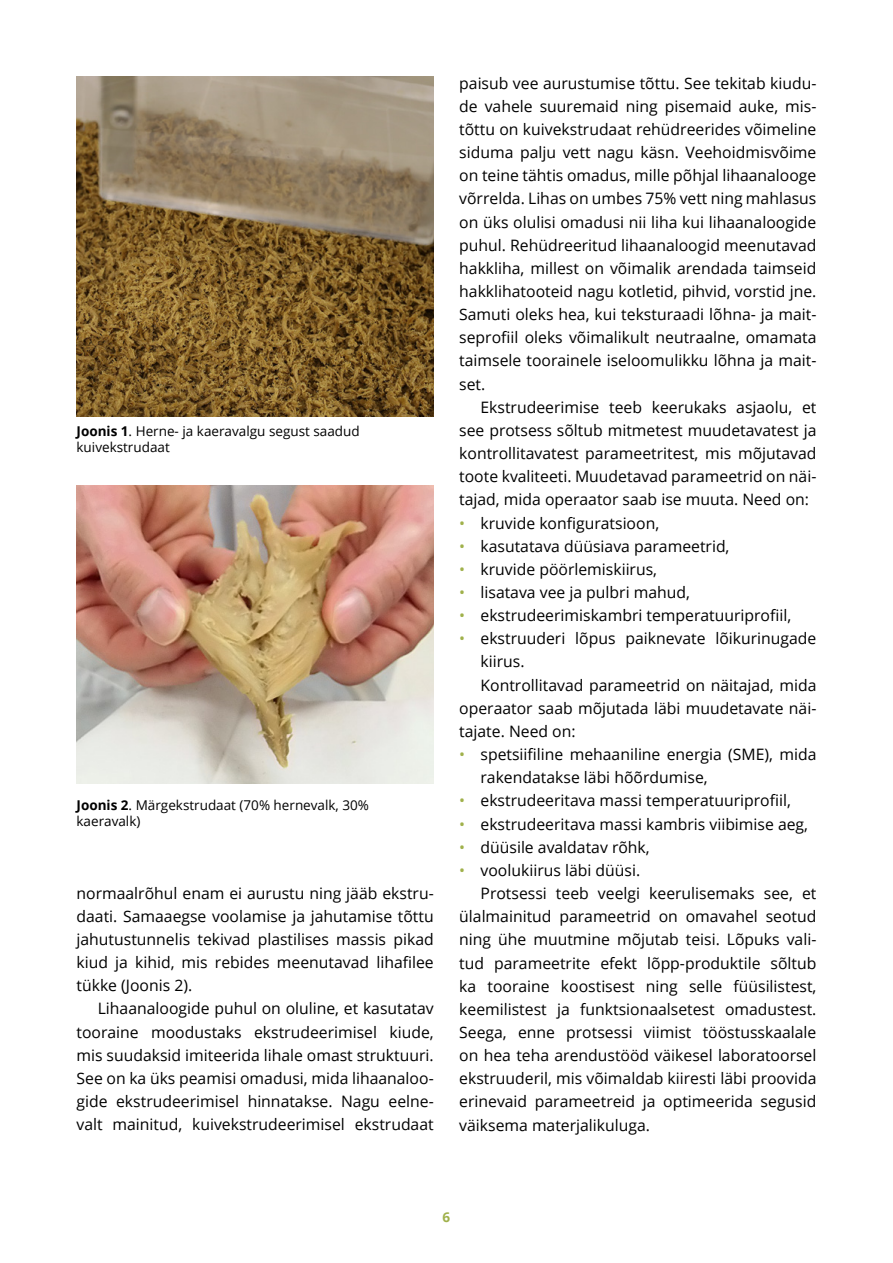
<style>
.page{position:relative;width:893px;height:1263px;background:#fff}
.page>*{position:absolute;margin:0;border:0;box-sizing:border-box;transform-origin:0 0}
.t1{font:15.75px/23.1px "Open Sans";color:#000;text-align:justify}
.t2{font:13.5px/16.2px "Open Sans";color:#000}
.t3{font:700 13.5px "Open Sans";color:#a0b14b}
.s1{font-weight:700}
.s2{color:#a0b14b}
</style>
<div class="page">
<img style="left:77px;top:485px;width:357px;height:298px">
<img style="left:77px;top:77px;width:357px;height:340px">
<p class="t2" style="left:77px;top:422px;width:285px"><span class="s1">Joonis 1</span>. Herne- ja kaeravalgu segust saadud kuivekstrudaat</p>
<p class="t2" style="left:77px;top:796px;width:294px"><span class="s1">Joonis 2</span>. Märgekstrudaat (70% hernevalk, 30% kaeravalk)</p>
<p class="t1" style="left:77px;top:881px;width:359px">normaalrõhul enam ei aurustu ning jääb ekstru&shy;daati. Samaaegse voolamise ja jahutamise tõttu jahutustunnelis tekivad plastilises massis pikad kiud ja kihid, mis rebides meenutavad lihafilee tü kke (Joonis 2).</p>
<p class="t1" style="left:77px;top:997px;width:359px;text-indent:21px">Lihaanaloogide puhul on oluline, et kasutatav tooraine moodustaks ekstrudeerimisel kiude, mis suudaksid imiteerida lihale omast struktuuri.<br>See on ka ü ks peamisi omadusi, mida lihaanaloo&shy;gide ekstrudeerimisel hinnatakse. Nagu eelne&shy;valt mainitud, kuivekstrudeerimisel ekstrudaat</p>
<p class="t1" style="left:459px;top:71px;width:359px">paisub vee aurustumise tõttu. See tekitab kiudu&shy;de vahele suuremaid ning pisemaid auke, mis&shy;tõttu on kuivekstrudaat rehüdreerides võimeline siduma palju vett nagu käsn. Veehoidmisvõime on teine tähtis omadus, mille põhjal lihaanalooge võrrelda. Lihas on umbes 75% vett ning mahlasus on ü ks olulisi omadusi nii liha kui lihaanaloogide puhul. Rehüdreeritud lihaanaloogid meenutavad hakkliha, millest on võimalik arendada taimseid hakklihatooteid nagu kotletid, pihvid, vorstid jne.<br>Samuti oleks hea, kui teksturaadi lõhna- ja mait&shy;seprofiil oleks võimalikult neutraalne, omamata taimsele toorainele iseloomulikku lõhna ja mait&shy;set.</p>
<p class="t1" style="left:459px;top:395px;width:359px;text-indent:21px">Ekstrudeerimise teeb keerukaks asjaolu, et see protsess sõltub mitmetest muudetavatest ja kontrollitavatest parameetritest, mis mõjutavad toote kvaliteeti. Muudetavad parameetrid on näi&shy;tajad, mida operaator saab ise muuta. Need on:</p>
<p class="t1" style="left:459px;top:511px;width:201px"><span class="s2">•</span> kruvide konfiguratsioon,</p>
<p class="t1" style="left:459px;top:534px;width:272px"><span class="s2">•</span> kasutatava düü siava parameetrid,</p>
<p class="t1" style="left:459px;top:557px;width:199px"><span class="s2">•</span> kruvide pöörlemiskiirus,</p>
<p class="t1" style="left:459px;top:580px;width:232px"><span class="s2">•</span> lisatava vee ja pulbri mahud,</p>
<p class="t1" style="left:459px;top:603px;width:334px"><span class="s2">•</span> ekstrudeerimiskambri temperatuuriprofiil,</p>
<p class="t1" style="left:459px;top:627px;width:359px"><span class="s2">•</span> ekstruuderi lõpus paiknevate lõikurinugade</p>
<p class="t1" style="left:480px;top:650px;width:46px">kiirus.</p>
<p class="t1" style="left:480px;top:673px;width:337px">Kontrollitavad parameetrid on näitajad, mida</p>
<p class="t1" style="left:459px;top:696px;width:359px">operaator saab mõjutada läbi muudetavate näi-</p>
<p class="t1" style="left:459px;top:719px;width:118px">tajate. Need on:</p>
<p class="t1" style="left:480px;top:742px;width:337px;text-indent:-21px"><span class="s2">•</span> spetsiifiline mehaaniline energia (SME), mida rakendatakse läbi hõõrdumise,</p>
<p class="t1" style="left:459px;top:789px;width:333px"><span class="s2">•</span> ekstrudeeritava massi temperatuuriprofiil,</p>
<p class="t1" style="left:459px;top:812px;width:350px"><span class="s2">•</span> ekstrudeeritava massi kambris viibimise aeg,</p>
<p class="t1" style="left:459px;top:835px;width:192px"><span class="s2">•</span> düüsile avaldatav rõhk,</p>
<p class="t1" style="left:459px;top:858px;width:182px"><span class="s2">•</span> voolukiirus läbi düüsi.</p>
<p class="t1" style="left:480px;top:881px;width:337px">Protsessi teeb veelgi keerulisemaks see, et</p>
<p class="t1" style="left:459px;top:904px;width:359px">ü lalmainitud parameetrid on omavahel seotud</p>
<p class="t1" style="left:459px;top:928px;width:359px">ning ü he muutmine mõjutab teisi. Lõpuks vali-</p>
<p class="t1" style="left:459px;top:951px;width:359px">tud parameetrite efekt lõpp-produktile sõltub</p>
<p class="t1" style="left:459px;top:974px;width:359px">ka tooraine koostisest ning selle füü silistest,</p>
<p class="t1" style="left:459px;top:997px;width:359px">keemilistest ja funktsionaalsetest omadustest.</p>
<p class="t1" style="left:459px;top:1020px;width:359px">Seega, enne protsessi viimist tööstusskaalale</p>
<p class="t1" style="left:459px;top:1043px;width:359px">on hea teha arendustööd väikesel laboratoorsel</p>
<p class="t1" style="left:459px;top:1066px;width:359px">ekstruuderil, mis võimaldab kiiresti läbi proovida</p>
<p class="t1" style="left:459px;top:1090px;width:359px">erinevaid parameetreid ja optimeerida segusid</p>
<p class="t1" style="left:459px;top:1113px;width:192px">väiksema materjalikuluga.</p>
<p class="t3" style="left:443px;top:1208px;width:9px">6</p>
</div>
